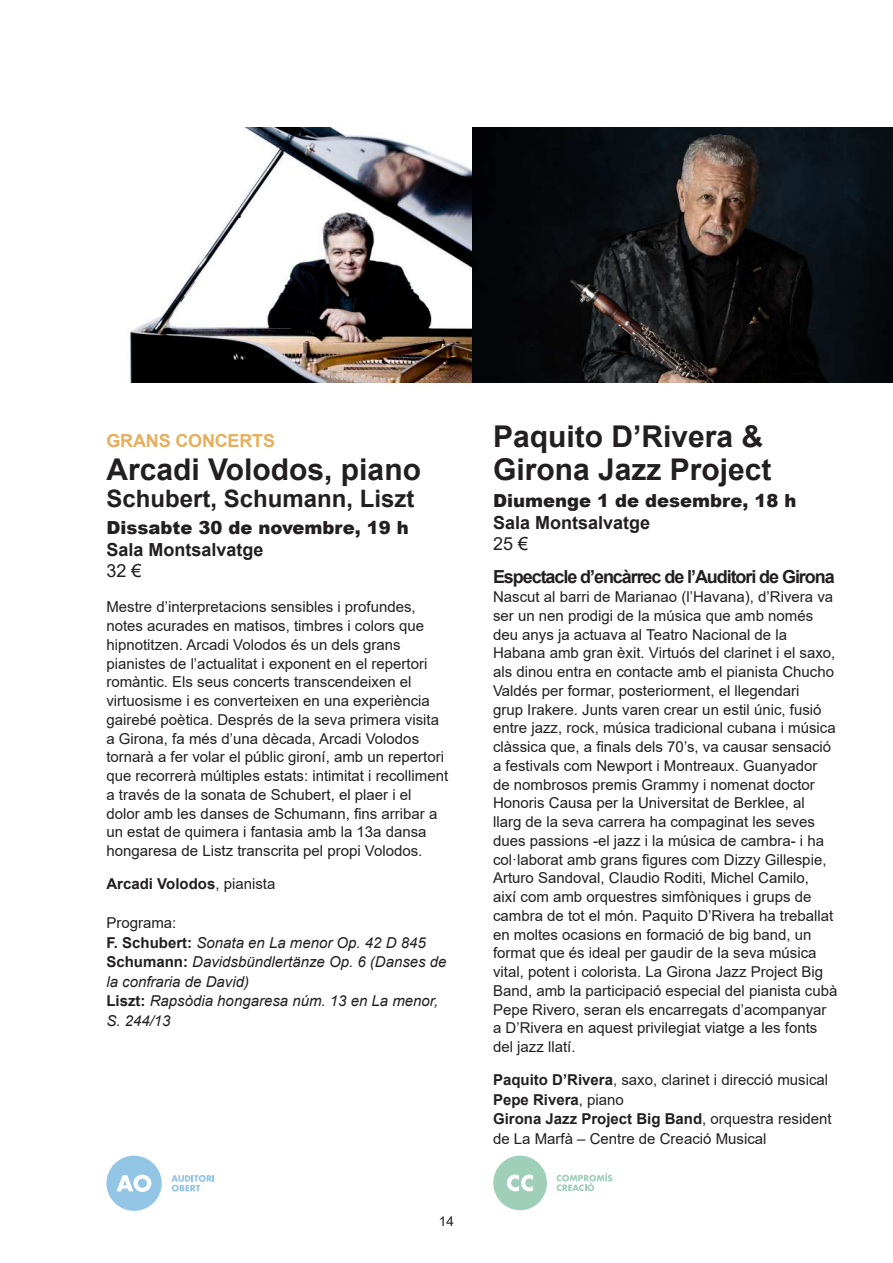
<style>
.page{position:relative;width:893px;height:1263px;background:#fff}
.page>*{position:absolute;margin:0;border:0;box-sizing:border-box;transform-origin:0 0}
.t1{font:700 30px/33px "Arial";color:#231f20}
.t2{font:700 24px "Arial";color:#231f20}
.t3{font:900 18px "Arial";color:#231f20}
.t4{font:700 18px "Arial";letter-spacing:-.06em;color:#231f20}
.t5{font:700 18px "Arial";color:#231f20}
.t6{font:700 18px "Arial";letter-spacing:-.01em;color:#e7af5d}
.t7{font:18px "Arial";color:#231f20}
.t8{font:15px/18.8px "Arial";color:#231f20}
.t9{font:italic 15px/19.5px "Arial";color:#231f20}
.t10{font:700 15px "Arial";color:#231f20}
.t11{font:13.5px "Arial";color:#231f20}
.s1{font-weight:400}
.s2{font-style:normal}
.s3{font-weight:700;font-style:normal}
.s4{font-weight:700}
</style>
<div class="page">
<img style="left:129px;top:128px;width:764px;height:255px">
<svg style="left:493px;top:1155px;width:54px;height:55px"></svg>
<svg style="left:557px;top:1172px;width:55px;height:19px"></svg>
<svg style="left:171px;top:1175px;width:43px;height:16px"></svg>
<svg style="left:106px;top:1155px;width:56px;height:56px"></svg>
<p class="t6" style="left:106px;top:428px;width:170px">GRANS CONCERTS</p>
<h1 class="t1" style="left:106px;top:453px;width:316px">Arcadi Volodos, piano</h1>
<h2 class="t2" style="left:106px;top:482px;width:310px">Schubert, Schumann, Liszt</h2>
<p class="t3" style="left:106px;top:515px;width:304px">Dissabte 30 de novembre, 19 h</p>
<p class="t5" style="left:106px;top:537px;width:159px">Sala Montsalvatge</p>
<p class="t7" style="left:106px;top:559px;width:37px">32 €</p>
<p class="t8" style="left:106px;top:597px;width:343px">Mestre d’interpretacions sensibles i profundes, notes acurades en matisos, timbres i colors que hipnotitzen. Arcadi Volodos és un dels grans pianistes de l’actualitat i exponent en el repertori romàntic. Els seus concerts transcendeixen el virtuosisme i es converteixen en una experiència gairebé poètica. Després de la seva primera visita a Girona, fa més d’una dècada, Arcadi Volodos tornarà a fer volar el públic gironí, amb un repertori que recorrerà múltiples estats: intimitat i recolliment a través de la sonata de Schubert, el plaer i el dolor amb les danses de Schumann, fins arribar a un estat de quimera i fantasia amb la 13a dansa hongaresa de Listz transcrita pel propi Volodos.</p>
<p class="t10" style="left:106px;top:873px;width:170px">Arcadi Volodos<span class="s1">, pianista</span></p>
<p class="t9" style="left:106px;top:913px;width:342px"><span class="s2">Programa:<br></span><span class="s3">F. Schubert:</span> Sonata en La menor Op. 42 D 845<br><span class="s3">Schumann:</span> Davidsbündlertänze Op. 6 (Danses de la confraria de David)<br><span class="s3">Liszt:</span> Rapsòdia hongaresa núm. 13 en La menor,<br>S. 244/13</p>
<p class="t11" style="left:439px;top:1212px;width:17px">14</p>
<h1 class="t1" style="left:493px;top:420px;width:280px">Paquito D’Rivera &amp;<br>Girona Jazz Project</h1>
<p class="t3" style="left:493px;top:488px;width:305px">Diumenge 1 de desembre, 18 h</p>
<p class="t5" style="left:493px;top:510px;width:159px">Sala Montsalvatge</p>
<p class="t7" style="left:493px;top:532px;width:37px">25 €</p>
<p class="t4" style="left:493px;top:564px;width:343px">Espectacle d’encàrrec de l’Auditori de Girona</p>
<p class="t8" style="left:493px;top:587px;width:346px">Nascut al barri de Marianao (l’Havana), d’Rivera va ser un nen prodigi de la música que amb només deu anys ja actuava al Teatro Nacional de la Habana amb gran èxit. Virtuós del clarinet i el saxo, als dinou entra en contacte amb el pianista Chucho Valdés per formar, posteriorment, el llegendari<br>grup Irakere. Junts varen crear un estil únic, fusió entre jazz, rock, música tradicional cubana i música clàssica que, a finals dels 70’s, va causar sensació a festivals com Newport i Montreaux. Guanyador de nombrosos premis Grammy i nomenat doctor Honoris Causa per la Universitat de Berklee, al<br>llarg de la seva carrera ha compaginat les seves dues passions -el jazz i la música de cambra- i ha col·laborat amb grans figures com Dizzy Gillespie, Arturo Sandoval, Claudio Roditi, Michel Camilo,<br>així com amb orquestres simfòniques i grups de cambra de tot el món. Paquito D’Rivera ha treballat en moltes ocasions en formació de big band, un format que és ideal per gaudir de la seva música vital, potent i colorista. La Girona Jazz Project Big Band, amb la participació especial del pianista cubà Pepe Rivero, seran els encarregats d’acompanyar a D’Rivera en aquest privilegiat viatge a les fonts del jazz llatí.</p>
<p class="t8" style="left:493px;top:1070px;width:340px;line-height:19.5px"><span class="s4">Paquito D’Rivera</span>, saxo, clarinet i direcció musical <span class="s4">Pepe Rivera</span>, piano<br><span class="s4">Girona Jazz Project Big Band</span>, orquestra resident de La Marfà – Centre de Creació Musical</p>
</div>
